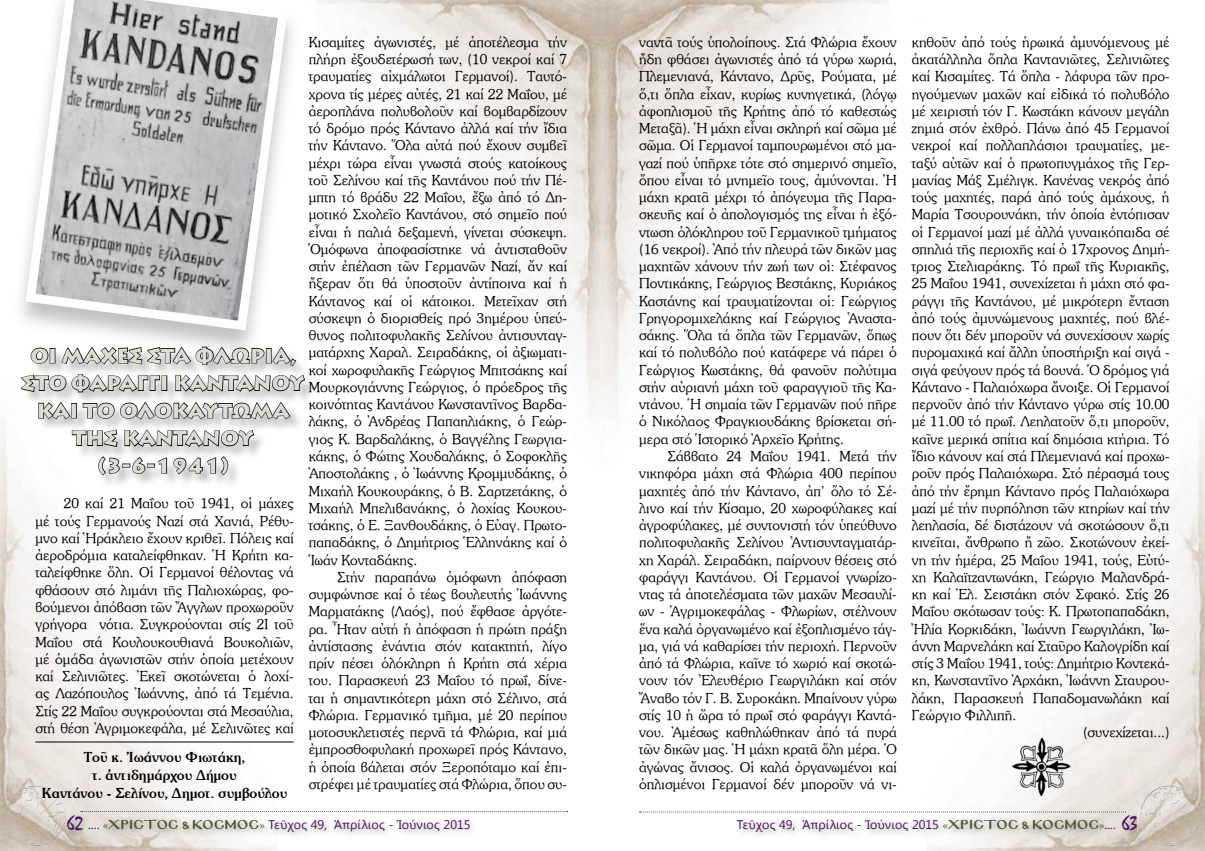
<style>
.page{position:relative;width:1205px;height:851px;background:#fff}
.page>*{position:absolute;margin:0;border:0;box-sizing:border-box;transform-origin:0 0}
.t1{font:900 20px/27.5px "Lithos Pro";color:#dcdcd2;text-align:center}
.t2{font:15px/17.2px "SK Souvenirl Light Pol Un W";color:#000;text-align:justify}
.t3{font:15px/18px "SK Souv Pol Un W";color:#000;text-align:center}
.t4{font:12.5px "Segoe UI";letter-spacing:.01em;color:#4d0c62}
.s1{font-family:"Mistral";font-size:20px}
.s2{font-family:"Minion Pro"}
.s3{font-family:"Minion Pro";color:#585134}
.s4{font-family:"Mg Byzantine UC Pol Normal";font-size:11.25px;color:#585134}
</style>
<div class="page">
<img style="left:0;top:0;width:1205px;height:850px">
<div style="left:11px;top:0;width:291px;height:359px;background:#000;opacity:.25"></div>
<svg style="left:21px;top:0;width:271px;height:335px"></svg>
<div style="left:22px;top:347px;width:297px;height:141px;background:#000;opacity:.25"></div>
<svg style="left:30px;top:346px;width:267px;height:21px"></svg>
<svg style="left:20px;top:373px;width:148px;height:20px"></svg>
<svg style="left:175px;top:374px;width:131px;height:18px"></svg>
<svg style="left:38px;top:401px;width:253px;height:19px"></svg>
<svg style="left:71px;top:429px;width:47px;height:18px"></svg>
<svg style="left:124px;top:429px;width:131px;height:18px"></svg>
<svg style="left:98px;top:455px;width:131px;height:21px"></svg>
<hr style="left:35px;top:741px;width:259px;height:1px;background:#000">
<img style="left:1009px;top:736px;width:63px;height:61px">
<p class="t2" style="left:309px;top:33px;width:260px">Κισαμίτες ἀγωνιστές, μέ ἀποτέλεσμα τήν πλήρη ἐξουδετέρωσή των, (10 νεκροί καί 7 τραυματίες αἰχμάλωτοι Γερμανοί). Ταυτό&shy;χρονα τίς μέρες αὐτές, 21 καί 22 Μαΐου, μέ ἀεροπλάνα πολυβολοῦν καί βομβαρδίζουν τό δρόμο πρός Κάντανο ἀλλά καί τήν ἴδια τήν Κάντανο. Ὅλα αὐτά πού ἔχουν συμβεῖ μέχρι τώρα εἶναι γνωστά στούς κατοίκους τοῦ Σελίνου καί τῆς Καντάνου πού τήν Πέ&shy;μπτη τό βράδυ 22 Μαΐου, ἔξω ἀπό τό Δη&shy;μοτικό Σχολεῖο Καντάνου, στό σημεῖο πού εἶναι ἡ παλιά δεξαμενή, γίνεται σύσκεψη.<br>Ὁμόφωνα ἀποφασίστηκε νά ἀντισταθοῦν στήν ἐπέλαση τῶν Γερμανῶν Ναζί, ἄν καί ἤξεραν ὅτι θά ὑποστοῦν ἀντίποινα καί ἡ Κάντανος καί οἱ κάτοικοι. Μετεῖχαν στή σύσκεψη ὁ διορισθείς πρό 3ημέρου ὑπεύ&shy;θυνος πολιτοφυλακῆς Σελίνου ἀντισυνταγ&shy;ματάρχης Χαραλ. Σειραδάκης, οἱ ἀξιωματι&shy;κοί χωροφυλακῆς Γεώργιος Μπιτσάκης καί Μουρκογιάννης Γεώργιος, ὁ πρόεδρος τῆς κοινότητας Καντάνου Κωνσταντῖνος Βαρδα&shy;λάκης, ὁ Ἀνδρέας Παπαηλιάκης, ὁ Γεώρ&shy;γιος Κ. Βαρδαλάκης, ὁ Βαγγέλης Γεωργια&shy;κάκης, ὁ Φώτης Χουδαλάκης, ὁ Σοφοκλῆς Ἀποστολάκης , ὁ Ἰωάννης Κρομμυδάκης, ὁ Μιχαήλ Κουκουράκης, ὁ Β. Σαρτζετάκης, ὁ Μιχαήλ Μπελιβανάκης, ὁ λοχίας Κουκου&shy;τσάκης, ὁ Ε. Ξανθουδάκης, ὁ Εὐαγ. Πρωτο&shy;παπαδάκης, ὁ Δημήτριος Ἑλληνάκης καί ὁ Ἰωάν Κονταδάκης.</p>
<p class="t2" style="left:309px;top:567px;width:260px;text-indent:28px">Στήν παραπάνω ὁμόφωνη ἀπόφαση συμφώνησε καί ὁ τέως βουλευτής Ἰωάννης Μαρματάκης (Λαός), πού ἔφθασε ἀργότε&shy;ρα. Ἦταν αὐτή ἡ ἀπόφαση ἡ πρώτη πράξη ἀντίστασης ἐνάντια στόν κατακτητή, λίγο πρίν πέσει ὁλόκληρη ἡ Κρήτη στά χέρια του. Παρασκευή 23 Μαΐου τό πρωΐ, δίνε&shy;ται ἡ σημαντικότερη μάχη στό Σέλινο, στά Φλώρια. Γερμανικό τμῆμα, μέ 20 περίπου μοτοσυκλετιστές περνᾶ τά Φλώρια, καί μιά ἐμπροσθοφυλακή προχωρεῖ πρός Κάντανο, ἡ ὁποία βάλεται στόν Ξεροπόταμο καί ἐπι&shy;στρέφει μέ τραυματίες στά Φλώρια, ὅπου συ-</p>
<h1 class="t1" style="left:22px;top:342px;width:285px">ΟΙ ΜΑΧΕΣ ΣΤΑ ΦΛΩΡΙΑ,<br>ΣΤΟ ΦΑΡΑΓΓΙ ΚΑΝΤΑΝΟΥ<br>ΚΑΙ ΤΟ ΟΛΟΚΑΥΤΩΜΑ<br>ΤΗΣ ΚΑΝΤΑΝΟΥ (3-6-1941)</h1>
<p class="t2" style="left:35px;top:494px;width:260px;text-indent:28px">20 καί 21 Μαΐου τοῦ 1941, οἱ μάχες μέ τούς Γερμανούς Ναζί στά Χανιά, Ρέθυ&shy;μνο καί Ἡράκλειο ἔχουν κριθεῖ. Πόλεις καί ἀεροδρόμια καταλείφθηκαν. Ἡ Κρήτη κα&shy;ταλείφθηκε ὅλη. Οἱ Γερμανοί θέλοντας νά φθάσουν στό λιμάνι τῆς Παλιοχώρας, φο&shy;βούμενοι ἀπόβαση τῶν Ἄγγλων προχωροῦν γρήγορα νότια. Συγκρούονται στίς 2Ι τοῦ Μαΐου στά Κουλουκουθιανά Βουκολιῶν, μέ ὁμάδα ἀγωνιστῶν στήν ὁποία μετέχουν καί Σελινιῶτες. Ἐκεῖ σκοτώνεται ὁ λοχί&shy;ας Λαζόπουλος Ἰωάννης, ἀπό τά Τεμένια.<br>Στίς 22 Μαΐου συγκρούονται στά Μεσαύλια, στή θέση Ἀγριμοκεφάλα, μέ Σελινῶτες καί</p>
<p class="t3" style="left:42px;top:747px;width:247px">Τοῦ κ. Ἰωάννου Φιωτάκη,<br>τ. ἀντιδημάρχου Δήμου<br>Καντάνου - Σελίνου, Δημοτ. συμβούλου</p>
<p class="t2" style="left:639px;top:33px;width:259px">ναντᾶ τούς ὑπολοίπους. Στά Φλώρια ἔχουν ἤδη φθάσει ἀγωνιστές ἀπό τά γύρω χωριά, Πλεμενιανά, Κάντανο, Δρῦς, Ρούματα, μέ ὅ,τι ὅπλα εἶχαν, κυρίως κυνηγετικά, (λόγῳ ἀφοπλισμοῦ τῆς Κρήτης ἀπό τό καθεστώς Μεταξᾶ). Ἡ μάχη εἶναι σκληρή καί σῶμα μέ σῶμα. Οἱ Γερμανοί ταμπουρωμένοι στό μα&shy;γαζί πού ὑπῆρχε τότε στό σημερινό σημεῖο, ὅπου εἶναι τό μνημεῖο τους, ἀμύνονται. Ἡ μάχη κρατᾶ μέχρι τό ἀπόγευμα τῆς Παρα&shy;σκευῆς καί ὁ ἀπολογισμός της εἶναι ἡ ἐξό&shy;ντωση ὁλόκληρου τοῦ Γερμανικοῦ τμήματος (16 νεκροί). Ἀπό τήν πλευρά τῶν δικῶν μας μαχητῶν χάνουν τήν ζωή των οἱ: Στέφανος Ποντικάκης, Γεώργιος Βεστάκης, Κυριάκος Καστάνης καί τραυματίζονται οἱ: Γεώργιος Γρηγορομιχελάκης καί Γεώργιος Ἀναστα&shy;σάκης. Ὅλα τά ὅπλα τῶν Γερμανῶν, ὅπως καί τό πολυβόλο πού κατάφερε νά πάρει ὁ Γεώργιος Κωστάκης, θά φανοῦν πολύτιμα στήν αὐριανή μάχη τοῦ φαραγγιοῦ τῆς Κα&shy;ντάνου. Ἡ σημαία τῶν Γερμανῶν πού πῆρε ὁ Νικόλαος Φραγκιουδάκης βρίσκεται σή&shy;μερα στό Ἱστορικό Ἀρχεῖο Κρήτης.</p>
<p class="t2" style="left:639px;top:447px;width:259px;text-indent:28px">Σάββατο 24 Μαΐου 1941. Μετά τήν νικηφόρα μάχη στά Φλώρια 400 περίπου μαχητές ἀπό τήν Κάντανο, ἀπ’ ὅλο τό Σέ&shy;λινο καί τήν Κίσαμο, 20 χωροφύλακες καί ἀγροφύλακες, μέ συντονιστή τόν ὑπεύθυνο πολιτοφυλακῆς Σελίνου Ἀντισυνταγματάρ&shy;χη Χαράλ. Σειραδάκη, παίρνουν θέσεις στό φαράγγι Καντάνου. Οἱ Γερμανοί γνωρίζο&shy;ντας τά ἀποτελέσματα τῶν μαχῶν Μεσαυλί&shy;ων - Ἀγριμοκεφάλας - Φλωρίων, στέλνουν ἕνα καλά ὀργανωμένο καί ἐξοπλισμένο τάγ&shy;μα, γιά νά καθαρίσει τήν περιοχή. Περνοῦν ἀπό τά Φλώρια, καῖνε τό χωριό καί σκοτώ&shy;νουν τόν Ἐλευθέριο Γεωργιλάκη καί στόν Ἄναβο τόν Γ. Β. Συροκάκη. Μπαίνουν γύρω στίς 10 ἡ ὥρα τό πρωΐ στό φαράγγι Καντά&shy;νου. Ἀμέσως καθηλώθηκαν ἀπό τά πυρά τῶν δικῶν μας. Ἡ μάχη κρατᾶ ὅλη μέρα. Ὁ ἀγώνας ἄνισος. Οἱ καλά ὀργανωμένοι καί ὁπλισμένοι Γερμανοί δέν μποροῦν νά νι-</p>
<p class="t2" style="left:912px;top:33px;width:259px">κηθοῦν ἀπό τούς ἡρωικά ἀμυνόμενους μέ</p>
<p class="t2" style="left:912px;top:50px;width:259px">ἀκατάλληλα ὅπλα Καντανιῶτες, Σελινιῶτες</p>
<p class="t2" style="left:912px;top:67px;width:259px">καί Κισαμίτες. Τά ὅπλα - λάφυρα τῶν προ-</p>
<p class="t2" style="left:912px;top:84px;width:259px">ηγούμενων μαχῶν καί εἰδικά τό πολυβόλο</p>
<p class="t2" style="left:912px;top:102px;width:259px">μέ χειριστή τόν Γ. Κωστάκη κάνουν μεγάλη</p>
<p class="t2" style="left:912px;top:119px;width:259px">ζημιά στόν ἐχθρό. Πάνω ἀπό 45 Γερμανοί</p>
<p class="t2" style="left:912px;top:136px;width:259px">νεκροί καί πολλαπλάσιοι τραυματίες, με-</p>
<p class="t2" style="left:912px;top:153px;width:259px">ταξύ αὐτῶν καί ὁ πρωτοπυγμάχος τῆς Γερ-</p>
<p class="t2" style="left:912px;top:171px;width:259px">μανίας Μάξ Σμέλιγκ. Κανένας νεκρός ἀπό</p>
<p class="t2" style="left:912px;top:188px;width:259px">τούς μαχητές, παρά ἀπό τούς ἀμάχους, ἡ</p>
<p class="t2" style="left:912px;top:205px;width:259px">Μαρία Τσουρουνάκη, τήν ὁποία ἐντόπισαν</p>
<p class="t2" style="left:912px;top:222px;width:259px">οἱ Γερμανοί μαζί μέ ἀλλά γυναικόπαιδα σέ</p>
<p class="t2" style="left:912px;top:240px;width:259px">σπηλιά τῆς περιοχῆς καί ὁ 17χρονος Δημή-</p>
<p class="t2" style="left:912px;top:257px;width:259px">τριος Στελιαράκης. Τό πρωΐ τῆς Κυριακῆς,</p>
<p class="t2" style="left:912px;top:274px;width:259px">25 Μαΐου 1941, συνεχίζεται ἡ μάχη στό φα-</p>
<p class="t2" style="left:912px;top:291px;width:259px">ράγγι τῆς Καντάνου, μέ μικρότερη ἔνταση</p>
<p class="t2" style="left:912px;top:309px;width:259px">ἀπό τούς ἀμυνώμενους μαχητές, πού βλέ-</p>
<p class="t2" style="left:912px;top:326px;width:259px">πουν ὅτι δέν μποροῦν νά συνεχίσουν χωρίς</p>
<p class="t2" style="left:912px;top:343px;width:259px">πυρομαχικά καί ἄλλη ὑποστήριξη καί σιγά -</p>
<p class="t2" style="left:912px;top:360px;width:259px">σιγά φεύγουν πρός τά βουνά. Ὁ δρόμος γιά</p>
<p class="t2" style="left:912px;top:378px;width:259px">Κάντανο - Παλαιόχωρα ἄνοιξε. Οἱ Γερμανοί</p>
<p class="t2" style="left:912px;top:395px;width:259px">περνοῦν ἀπό τήν Κάντανο γύρω στίς 10.00</p>
<p class="t2" style="left:912px;top:412px;width:259px">μέ 11.00 τό πρωΐ. Λεηλατοῦν ὅ,τι μποροῦν,</p>
<p class="t2" style="left:912px;top:429px;width:259px">καῖνε μερικά σπίτια καί δημόσια κτήρια. Τό</p>
<p class="t2" style="left:912px;top:447px;width:259px">ἴδιο κάνουν καί στά Πλεμενιανά καί προχω-</p>
<p class="t2" style="left:912px;top:464px;width:259px">ροῦν πρός Παλαιόχωρα. Στό πέρασμά τους</p>
<p class="t2" style="left:912px;top:481px;width:259px">ἀπό τήν ἔρημη Κάντανο πρός Παλαιόχωρα</p>
<p class="t2" style="left:912px;top:498px;width:259px">μαζί μέ τήν πυρπόληση τῶν κτηρίων καί τήν</p>
<p class="t2" style="left:912px;top:516px;width:259px">λεηλασία, δέ διστάζουν νά σκοτώσουν ὅ,τι</p>
<p class="t2" style="left:912px;top:533px;width:259px">κινεῖται, ἄνθρωπο ἤ ζῶο. Σκοτώνουν ἐκεί-</p>
<p class="t2" style="left:912px;top:550px;width:259px">νη τήν ἡμέρα, 25 Μαΐου 1941, τούς, Εὐτύ-</p>
<p class="t2" style="left:912px;top:567px;width:259px">χη Καλαϊτζαντωνάκη, Γεώργιο Μαλανδρά-</p>
<p class="t2" style="left:912px;top:585px;width:259px">κη καί Ἐλ. Σειστάκη στόν Σφακό. Στίς 26</p>
<p class="t2" style="left:912px;top:602px;width:259px">Μαΐου σκότωσαν τούς: Κ. Πρωτοπαπαδάκη,</p>
<p class="t2" style="left:912px;top:619px;width:259px">Ἠλία Κορκιδάκη, Ἰωάννη Γεωργιλάκη, Ἰω-</p>
<p class="t2" style="left:912px;top:636px;width:259px">άννη Μαρνελάκη καί Σταῦρο Καλογρίδη καί</p>
<p class="t2" style="left:912px;top:654px;width:259px">στίς 3 Μαΐου 1941, τούς: Δημήτριο Κοντεκά-</p>
<p class="t2" style="left:912px;top:671px;width:259px">κη, Κωνσταντῖνο Ἀρχάκη, Ἰωάννη Σταυρου-</p>
<p class="t2" style="left:912px;top:688px;width:259px">λάκη, Παρασκευή Παπαδομανωλάκη καί</p>
<p class="t2" style="left:912px;top:705px;width:106px">Γεώργιο Φιλλιπῆ.</p>
<p class="t2" style="left:1083px;top:723px;width:88px">(συνεχίζεται...)</p>
<p class="t4" style="left:67px;top:815px;width:405px"><span class="s1">62</span> <span class="s2">....</span> <span class="s3">«</span><span class="s4">ΧΡΙΣΤΟΣ &amp; ΚΟΣΜΟΣ</span><span class="s3">»</span> Τεῦχος 49, Ἀπρίλιος - Ἰούνιος 2015</p>
<p class="t4" style="left:737px;top:815px;width:402px">Τεῦχος 49, Ἀπρίλιος - Ἰούνιος 2015 <span class="s3">«</span><span class="s4">ΧΡΙΣΤΟΣ &amp; ΚΟΣΜΟΣ</span><span class="s3">»</span><span class="s2">....</span> <span class="s1">63</span></p>
</div>
